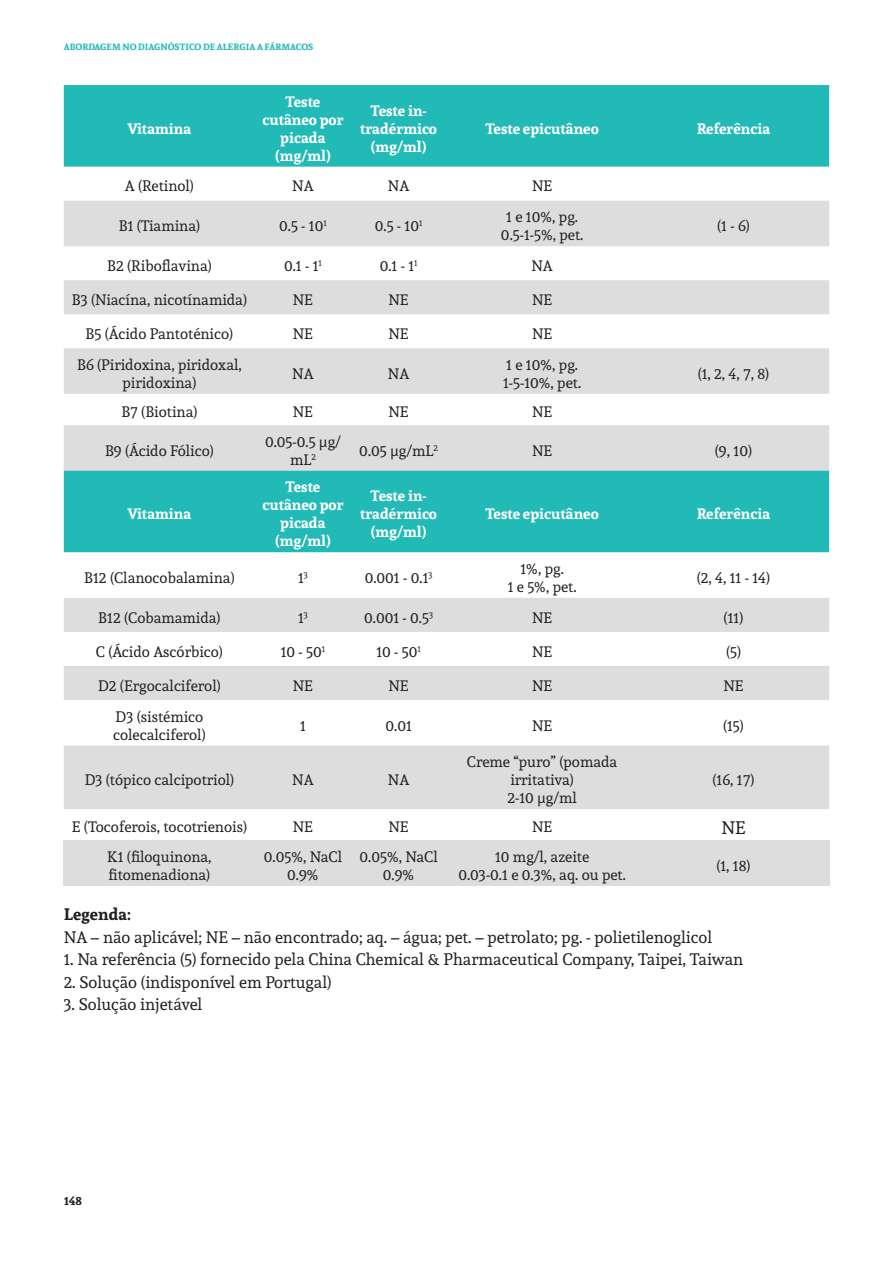
<style>
.page{position:relative;width:893px;height:1263px;background:#fff}
.page>*{position:absolute;margin:0;border:0;box-sizing:border-box;transform-origin:0 0}
.t1{font:18px "Andada";color:#231f20}
.t2{font:16.5px "Andada";color:#231f20}
.t3{font:700 16.5px "Andada";color:#231f20}
.t4{font:15px/18px "Andada";color:#231f20;text-align:center}
.t5{font:700 15px/18px "Andada";color:#fff;text-align:center}
.t6{font:700 12px "Andada";color:#231f20}
.t7{font:700 9px "Andada";color:#21bab9}
</style>
<div class="page">
<div style="left:64px;top:85px;width:765px;height:82px;background:#21bab7"></div>
<div style="left:64px;top:201px;width:765px;height:45px;background:#ddddde"></div>
<div style="left:64px;top:280px;width:765px;height:34px;background:#ddddde"></div>
<div style="left:64px;top:348px;width:765px;height:46px;background:#ddddde"></div>
<div style="left:64px;top:425px;width:765px;height:46px;background:#ddddde"></div>
<div style="left:64px;top:471px;width:765px;height:81px;background:#21bab7"></div>
<div style="left:64px;top:598px;width:765px;height:34px;background:#ddddde"></div>
<div style="left:64px;top:666px;width:765px;height:34px;background:#ddddde"></div>
<div style="left:64px;top:745px;width:765px;height:64px;background:#ddddde"></div>
<div style="left:64px;top:840px;width:191px;height:46px;background:#ddddde"></div>
<div style="left:255px;top:840px;width:96px;height:46px;background:#ddddde"></div>
<div style="left:351px;top:840px;width:95px;height:46px;background:#ddddde"></div>
<div style="left:446px;top:840px;width:192px;height:46px;background:#ddddde"></div>
<div style="left:638px;top:840px;width:191px;height:46px;background:#ddddde"></div>
<p class="t7" style="left:64px;top:40px;width:251px">ABORDAGEM NO DIAGNÓSTICO DE ALERGIA A FÁRMACOS</p>
<p class="t5" style="left:128px;top:119px;width:65px">Vitamina</p>
<p class="t5" style="left:262px;top:92px;width:83px">Teste cutâneo por picada</p>
<p class="t5" style="left:275px;top:146px;width:57px">(mg/ml)</p>
<p class="t5" style="left:360px;top:101px;width:78px">Teste in&shy;tradérmico (mg/ml)</p>
<p class="t5" style="left:485px;top:119px;width:115px">Teste epicutâneo</p>
<p class="t5" style="left:697px;top:119px;width:75px">Referência</p>
<p class="t4" style="left:125px;top:177px;width:71px">A (Retinol)</p>
<p class="t4" style="left:292px;top:177px;width:23px">NA</p>
<p class="t4" style="left:388px;top:177px;width:23px">NA</p>
<p class="t4" style="left:532px;top:177px;width:22px">NE</p>
<p class="t4" style="left:119px;top:217px;width:83px">B1 (Tiamina)</p>
<p class="t4" style="left:279px;top:217px;width:49px">0.5 - 10<sup>1</sup></p>
<p class="t4" style="left:375px;top:217px;width:49px">0.5 - 10<sup>1</sup></p>
<p class="t4" style="left:506px;top:208px;width:73px">1 e 10%, pg.</p>
<p class="t4" style="left:501px;top:226px;width:84px">0.5-1-5%, pet.</p>
<p class="t4" style="left:107px;top:256px;width:106px">B2 (Riboflavina)</p>
<p class="t4" style="left:284px;top:256px;width:39px">0.1 - 1<sup>1</sup></p>
<p class="t4" style="left:380px;top:256px;width:39px">0.1 - 1<sup>1</sup></p>
<p class="t4" style="left:531px;top:256px;width:23px">NA</p>
<p class="t4" style="left:72px;top:291px;width:177px">B3 (Niacína, nicotínamida)</p>
<p class="t4" style="left:293px;top:291px;width:22px">NE</p>
<p class="t4" style="left:389px;top:291px;width:22px">NE</p>
<p class="t4" style="left:532px;top:291px;width:22px">NE</p>
<p class="t4" style="left:86px;top:325px;width:149px">B5 (Ácido Pantoténico)</p>
<p class="t4" style="left:293px;top:325px;width:22px">NE</p>
<p class="t4" style="left:389px;top:325px;width:22px">NE</p>
<p class="t4" style="left:532px;top:325px;width:22px">NE</p>
<p class="t4" style="left:77px;top:355px;width:166px">B6 (Piridoxina, piridoxal, piridoxina)</p>
<p class="t4" style="left:292px;top:364px;width:23px">NA</p>
<p class="t4" style="left:388px;top:364px;width:23px">NA</p>
<p class="t4" style="left:506px;top:355px;width:73px">1 e 10%, pg.</p>
<p class="t4" style="left:503px;top:373px;width:80px">1-5-10%, pet.</p>
<p class="t4" style="left:717px;top:217px;width:34px">(1 - 6)</p>
<p class="t4" style="left:698px;top:364px;width:73px">(1, 2, 4, 7, 8)</p>
<p class="t4" style="left:121px;top:403px;width:78px">B7 (Biotina)</p>
<p class="t4" style="left:293px;top:403px;width:22px">NE</p>
<p class="t4" style="left:389px;top:403px;width:22px">NE</p>
<p class="t4" style="left:532px;top:403px;width:22px">NE</p>
<p class="t4" style="left:105px;top:441px;width:110px">B9 (Ácido Fólico)</p>
<p class="t4" style="left:265px;top:432px;width:77px">0.05-0.5 µg/ mL<sup>2</sup></p>
<p class="t4" style="left:359px;top:441px;width:80px">0.05 µg/mL<sup>2</sup></p>
<p class="t4" style="left:532px;top:441px;width:22px">NE</p>
<p class="t4" style="left:715px;top:441px;width:39px">(9, 10)</p>
<p class="t5" style="left:128px;top:504px;width:65px">Vitamina</p>
<p class="t5" style="left:262px;top:477px;width:83px">Teste cutâneo por picada</p>
<p class="t5" style="left:275px;top:531px;width:57px">(mg/ml)</p>
<p class="t5" style="left:360px;top:486px;width:78px">Teste in&shy;tradérmico (mg/ml)</p>
<p class="t4" style="left:84px;top:568px;width:152px">B12 (Clanocobalamina)</p>
<p class="t4" style="left:298px;top:568px;width:11px">1<sup>3</sup></p>
<p class="t4" style="left:365px;top:568px;width:69px">0.001 - 0.1<sup>3</sup></p>
<p class="t5" style="left:485px;top:504px;width:115px">Teste epicutâneo</p>
<p class="t5" style="left:697px;top:504px;width:75px">Referência</p>
<p class="t4" style="left:520px;top:559px;width:45px">1%, pg.</p>
<p class="t4" style="left:508px;top:577px;width:70px">1 e 5%, pet.</p>
<p class="t4" style="left:697px;top:568px;width:75px">(2, 4, 11 - 14)</p>
<p class="t4" style="left:98px;top:608px;width:124px">B12 (Cobamamida)</p>
<p class="t4" style="left:298px;top:608px;width:11px">1<sup>3</sup></p>
<p class="t4" style="left:364px;top:608px;width:71px">0.001 - 0.5<sup>3</sup></p>
<p class="t4" style="left:532px;top:608px;width:22px">NE</p>
<p class="t4" style="left:724px;top:608px;width:21px">(11)</p>
<p class="t4" style="left:96px;top:642px;width:129px">C (Ácido Ascórbico)</p>
<p class="t4" style="left:281px;top:642px;width:46px">10 - 50<sup>1</sup></p>
<p class="t4" style="left:376px;top:642px;width:46px">10 - 50<sup>1</sup></p>
<p class="t4" style="left:532px;top:642px;width:22px">NE</p>
<p class="t4" style="left:726px;top:642px;width:17px">(5)</p>
<p class="t4" style="left:98px;top:676px;width:124px">D2 (Ergocalciferol)</p>
<p class="t4" style="left:293px;top:676px;width:22px">NE</p>
<p class="t4" style="left:389px;top:676px;width:22px">NE</p>
<p class="t4" style="left:532px;top:676px;width:22px">NE</p>
<p class="t4" style="left:723px;top:676px;width:22px">NE</p>
<p class="t4" style="left:113px;top:707px;width:94px;text-align:left">D3 (sistémico colecalciferol)</p>
<p class="t4" style="left:300px;top:716px;width:7px">1</p>
<p class="t4" style="left:385px;top:716px;width:28px">0.01</p>
<p class="t4" style="left:532px;top:716px;width:22px">NE</p>
<p class="t4" style="left:723px;top:716px;width:22px">(15)</p>
<p class="t4" style="left:85px;top:770px;width:151px">D3 (tópico calcipotriol)</p>
<p class="t4" style="left:292px;top:770px;width:23px">NA</p>
<p class="t4" style="left:388px;top:770px;width:23px">NA</p>
<p class="t4" style="left:467px;top:752px;width:152px">Creme “puro” (pomada irritativa)</p>
<p class="t4" style="left:507px;top:788px;width:71px">2-10 µg/ml</p>
<p class="t4" style="left:713px;top:770px;width:43px">(16, 17)</p>
<p class="t4" style="left:72px;top:818px;width:177px">E (Tocoferois, tocotrienois)</p>
<p class="t4" style="left:293px;top:818px;width:22px">NE</p>
<p class="t4" style="left:389px;top:818px;width:22px">NE</p>
<p class="t4" style="left:532px;top:818px;width:22px">NE</p>
<p class="t1" style="left:721px;top:816px;width:26px">NE</p>
<p class="t4" style="left:107px;top:847px;width:106px;text-align:left">K1 (filoquinona, fitomenadiona)</p>
<p class="t4" style="left:264px;top:847px;width:80px">0.05%, NaCl<br>0.9%</p>
<p class="t4" style="left:360px;top:847px;width:80px">0.05%, NaCl<br>0.9%</p>
<p class="t4" style="left:495px;top:847px;width:96px">10 mg/l, azeite</p>
<p class="t4" style="left:716px;top:856px;width:36px">(1, 18)</p>
<p class="t4" style="left:458px;top:865px;width:169px">0.03-0.1 e 0.3%, aq. ou pet.</p>
<p class="t3" style="left:64px;top:903px;width:69px">Legenda:</p>
<p class="t2" style="left:64px;top:926px;width:650px">NA – não aplicável; NE – não encontrado; aq. – água; pet. – petrolato; pg. - polietilenoglicol</p>
<p class="t2" style="left:64px;top:949px;width:681px">1. Na referência (5) fornecido pela China Chemical &amp; Pharmaceutical Company, Taipei, Taiwan</p>
<p class="t2" style="left:64px;top:971px;width:269px">2. Solução (indisponível em Portugal)</p>
<p class="t2" style="left:64px;top:994px;width:140px">3. Solução injetável</p>
<p class="t6" style="left:64px;top:1193px;width:20px">148</p>
</div>
